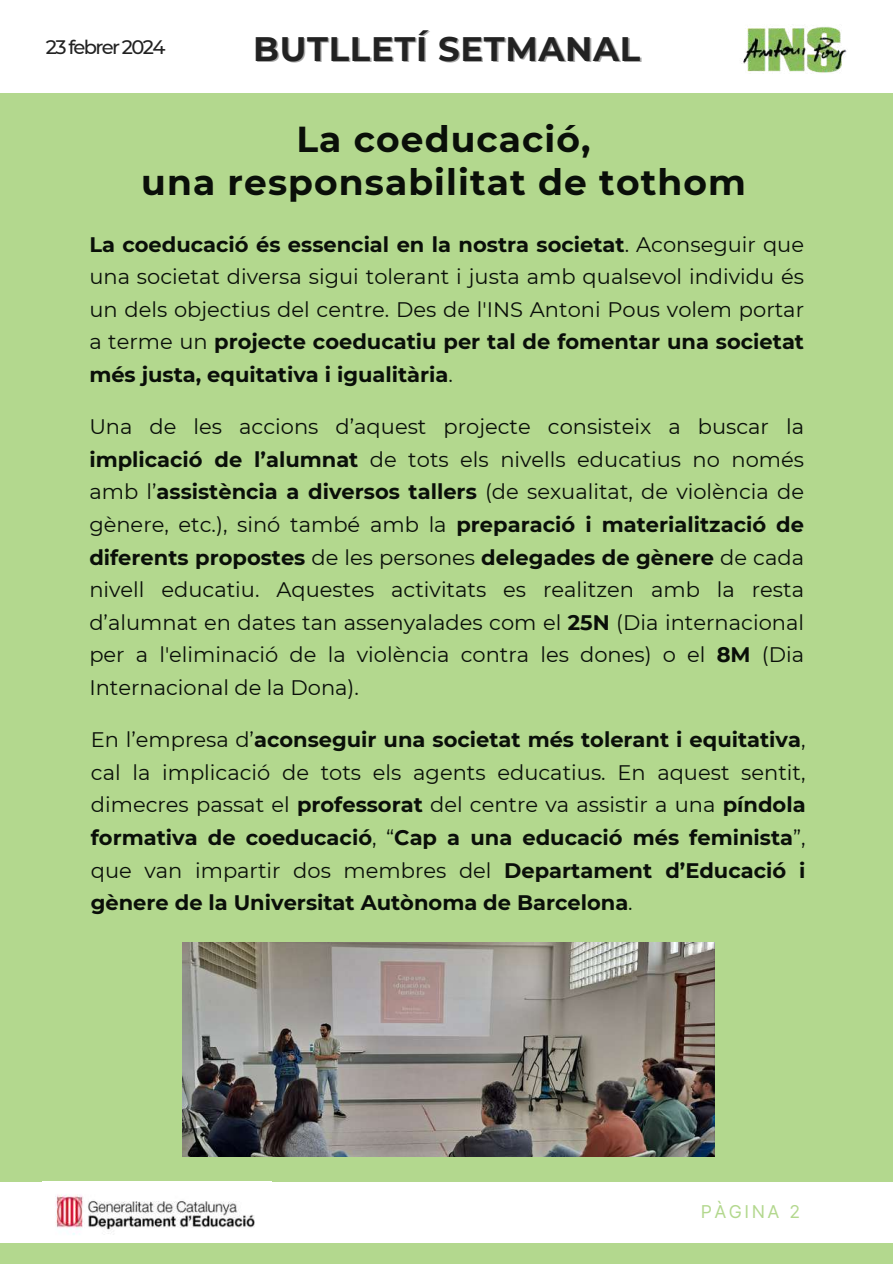
<style>
.page{position:relative;width:893px;height:1264px;background:#fff}
.page>*{position:absolute;margin:0;border:0;box-sizing:border-box;transform-origin:0 0}
.t1{font:700 36px/42.8px "Montserrat";letter-spacing:.03em;color:#0a0f09;text-align:center}
.t2{font:700 33.9px "Montserrat";letter-spacing:.02em;color:#222}
.t3{font:21px/32.7px "Montserrat";color:#0a0f09;text-align:justify}
.t4{font:700 21px/32.7px "Montserrat";color:#0a0f09;text-align:justify}
.t5{font:500 19.5px "Montserrat";letter-spacing:-.085em;color:#222}
.t6{font:17.7px "Inter";letter-spacing:.14em;color:#b3d88e}
.s1{font-weight:700}
.s2{font-weight:400}
</style>
<div class="page">
<div style="left:0;top:0;width:892px;height:1263px;background:#b3d88e"></div>
<div style="left:0;top:1181px;width:892px;height:61px;background:#fff"></div>
<img style="left:55px;top:1194px;width:200px;height:41px">
<div style="left:0;top:0;width:892px;height:93px;background:#fff"></div>
<img style="left:743px;top:26px;width:104px;height:47px">
<img style="left:182px;top:942px;width:532px;height:214px">
<p class="t5" style="left:46px;top:36px;width:121px">23 febrer 2024</p>
<h2 class="t2" style="left:253px;top:28px;width:389px">BUTLLETÍ SETMANAL</h2>
<h1 class="t1" style="left:141px;top:118px;width:606px">La coeducació,<br>una responsabilitat de tothom</h1>
<p class="t3" style="left:89px;top:228px;width:716px"><span class="s1">La coeducació és essencial en la nostra societat</span>. Aconseguir que una societat diversa sigui tolerant i justa amb qualsevol individu és un dels objectius del centre. Des de l'INS Antoni Pous volem portar a terme un <span class="s1">projecte coeducatiu per tal de fomentar una societat més justa, equitativa i igualitària</span>.</p>
<p class="t3" style="left:89px;top:410px;width:716px">Una de les accions d’aquest projecte consisteix a buscar la <span class="s1">implicació de l’alumnat</span> de tots els nivells educatius no només amb l’<span class="s1">assistència a diversos tallers</span> (de sexualitat, de violència de gènere, etc.), sinó també amb la <span class="s1">preparació i materialització de diferents propostes</span> de les persones <span class="s1">delegades de gènere</span> de cada nivell educatiu. Aquestes activitats es realitzen amb la resta d’alumnat en dates tan assenyalades com el <span class="s1">25N</span> (Dia internacional per a l'eliminació de la violència contra les dones) o el <span class="s1">8M</span> (Dia Internacional de la Dona).</p>
<p class="t4" style="left:91px;top:723px;width:716px"><span class="s2">En l’empresa d’</span>aconseguir una societat més tolerant i equitativa<span class="s2">, cal la implicació de tots els agents educatius. En aquest sentit, dimecres passat el</span> professorat <span class="s2">del centre va assistir a una</span> píndola formativa de coeducació<span class="s2">, “</span>Cap a una educació més feminista<span class="s2">”, que van impartir dos membres del</span> Departament d’Educació i gènere de la Universitat Autònoma de Barcelona<span class="s2">.</span></p>
<p class="t6" style="left:700px;top:1201px;width:101px">PÀGINA 2</p>
</div>
